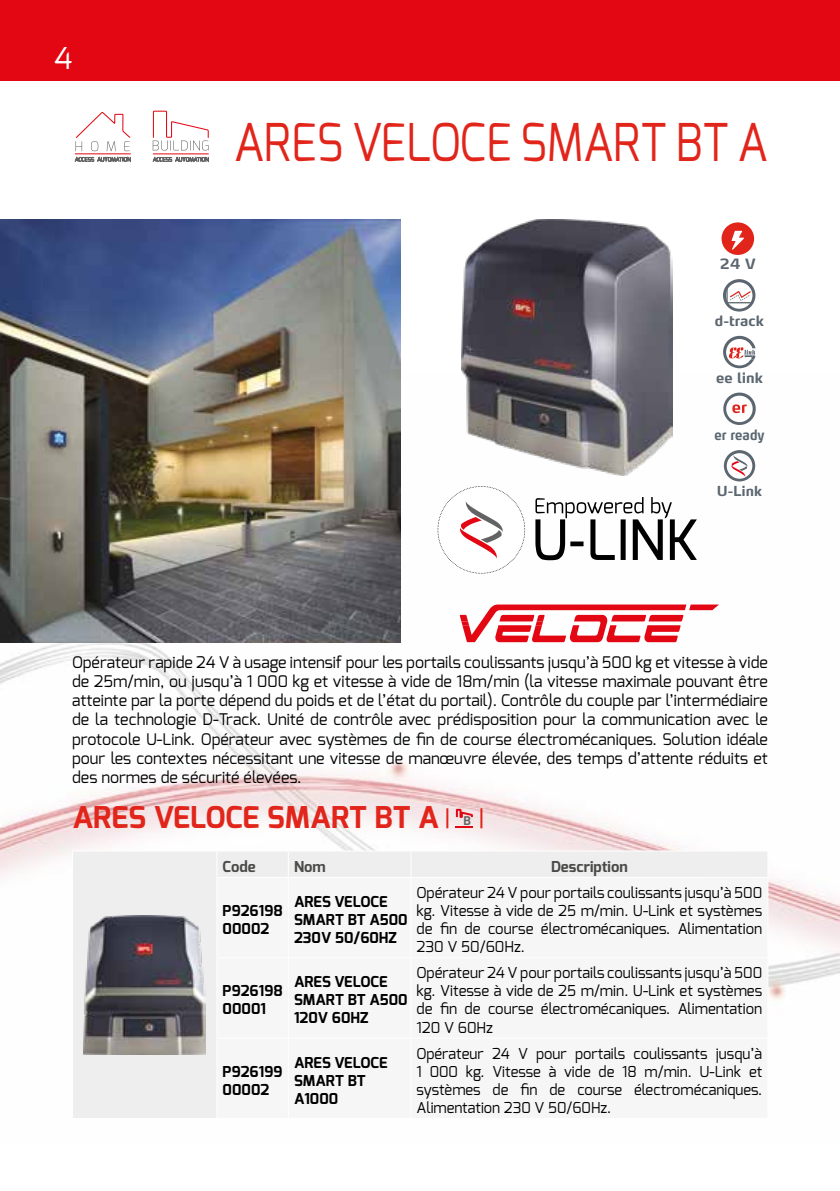
<style>
.page{position:relative;width:840px;height:1191px;background:#fff}
.page>*{position:absolute;margin:0;border:0;box-sizing:border-box;transform-origin:0 0}
.t1{font:52px "Exo";color:#e1251b;scale:.87 1}
.t2{font:700 30px "Exo";color:#e1251b}
.t3{font:30px "Exo";color:#fff}
.t4{font:16px/19.2px "Exo";color:#000;text-align:justify}
.t5{font:15px/18px "Exo";color:#000;text-align:justify}
.t6{font:700 15px/18px "Exo";color:#000}
.t7{font:700 15px "Exo";color:#4a4a49}
.t8{font:700 14px "Max LF";color:#5b6670}
.t9{font:700 14px "Max LF";color:#5b6670;scale:.89 1}
.t10{font:700 13.6px "Max LF";color:#5b6670}
.t11{font:700 12px "Exo";color:#646363}
</style>
<div class="page">
<img style="left:0;top:374px;width:839px;height:627px">
<div style="left:0;top:0;width:839px;height:81px;background:#e30613"></div>
<hr style="left:839px;top:0;width:1px;height:81px;background:#e30613">
<img style="left:0;top:219px;width:400px;height:423px">
<img style="left:461px;top:219px;width:211px;height:256px">
<svg style="left:535px;top:497px;width:161px;height:63px"></svg>
<svg style="left:437px;top:486px;width:88px;height:87px"></svg>
<div style="left:721px;top:222px;width:32px;height:33px;background:#e1251b;border-radius:50%"></div>
<svg style="left:731px;top:231px;width:12px;height:19px"></svg>
<svg style="left:723px;top:279px;width:32px;height:32px"></svg>
<svg style="left:723px;top:336px;width:32px;height:32px"></svg>
<svg style="left:721px;top:392px;width:36px;height:34px"></svg>
<svg style="left:723px;top:450px;width:31px;height:31px"></svg>
<svg style="left:459px;top:604px;width:259px;height:38px"></svg>
<hr style="left:153px;top:153px;width:56px;height:1px;background:#e30613">
<svg style="left:153px;top:157px;width:55px;height:4px"></svg>
<svg style="left:152px;top:110px;width:57px;height:40px"></svg>
<svg style="left:75px;top:112px;width:56px;height:50px"></svg>
<div style="left:73px;top:851px;width:694px;height:267px;background:#eee"></div>
<div style="left:217px;top:878px;width:550px;height:240px;background:#f6f6f6"></div>
<svg style="left:410px;top:851px;width:1px;height:26px"></svg>
<svg style="left:767px;top:851px;width:1px;height:26px"></svg>
<hr style="left:72px;top:850px;width:145px;height:1px;background:#fff">
<svg style="left:72px;top:851px;width:1px;height:26px"></svg>
<hr style="left:72px;top:877px;width:1px;height:80px;background:#fff">
<hr style="left:216px;top:877px;width:1px;height:80px;background:#fff">
<hr style="left:72px;top:957px;width:1px;height:81px;background:#fff">
<hr style="left:216px;top:958px;width:1px;height:79px;background:#fff">
<hr style="left:216px;top:1038px;width:1px;height:80px;background:#fff">
<hr style="left:216px;top:877px;width:72px;height:1px;background:#fff">
<hr style="left:216px;top:957px;width:72px;height:1px;background:#fff">
<hr style="left:410px;top:877px;width:357px;height:1px;background:#fff">
<hr style="left:410px;top:877px;width:1px;height:80px;background:#fff">
<hr style="left:767px;top:877px;width:1px;height:80px;background:#fff">
<hr style="left:410px;top:957px;width:357px;height:1px;background:#fff">
<hr style="left:410px;top:958px;width:1px;height:79px;background:#fff">
<hr style="left:767px;top:958px;width:1px;height:79px;background:#fff">
<hr style="left:410px;top:1038px;width:1px;height:80px;background:#fff">
<hr style="left:217px;top:850px;width:71px;height:1px;background:#fff">
<hr style="left:410px;top:850px;width:357px;height:1px;background:#fff">
<hr style="left:288px;top:850px;width:122px;height:1px;background:#fff">
<svg style="left:288px;top:851px;width:1px;height:26px"></svg>
<hr style="left:288px;top:877px;width:122px;height:1px;background:#fff">
<hr style="left:288px;top:877px;width:1px;height:80px;background:#fff">
<hr style="left:288px;top:957px;width:122px;height:1px;background:#fff">
<hr style="left:288px;top:958px;width:1px;height:79px;background:#fff">
<hr style="left:288px;top:1038px;width:1px;height:80px;background:#fff">
<hr style="left:216px;top:1037px;width:72px;height:1px;background:#fff">
<hr style="left:288px;top:1037px;width:122px;height:1px;background:#fff">
<hr style="left:410px;top:1037px;width:357px;height:1px;background:#fff">
<svg style="left:216px;top:851px;width:1px;height:26px"></svg>
<hr style="left:446px;top:808px;width:2px;height:20px;background:#e1251b">
<svg style="left:455px;top:826px;width:17px;height:2px"></svg>
<svg style="left:455px;top:808px;width:17px;height:10px"></svg>
<hr style="left:480px;top:808px;width:2px;height:20px;background:#e1251b">
<img style="left:83px;top:915px;width:123px;height:139px">
<h2 class="t3" style="left:54px;top:39px;width:20px">4</h2>
<h1 class="t1" style="left:234px;top:109px;width:615px">ARES VELOCE SMART BT A</h1>
<p class="t8" style="left:719px;top:255px;width:37px">24 V</p>
<p class="t8" style="left:714px;top:312px;width:51px">d-track</p>
<p class="t8" style="left:715px;top:369px;width:48px">ee link</p>
<p class="t9" style="left:714px;top:425px;width:58px">er ready</p>
<p class="t10" style="left:716px;top:482px;width:47px">U-Link</p>
<p class="t4" style="left:72px;top:652px;width:697px">Opérateur rapide 24 V à usage intensif pour les portails coulissants jusqu’à 500 kg et vitesse à vide de 25m/min, ou jusqu’à 1 000 kg et vitesse à vide de 18m/min (la vitesse maximale pouvant être atteinte par la porte dépend du poids et de l’état du portail). Contrôle du couple par l’intermédiaire de la technologie D-Track. Unité de contrôle avec prédisposition pour la communication avec le protocole U-Link. Opérateur avec systèmes de fin de course électromécaniques. Solution idéale pour les contextes nécessitant une vitesse de manœuvre élevée, des temps d’attente réduits et des normes de sécurité élevées.</p>
<h2 class="t2" style="left:72px;top:798px;width:367px">ARES VELOCE SMART BT A</h2>
<p class="t11" style="left:463px;top:813px;width:9px">B</p>
<p class="t7" style="left:222px;top:856px;width:35px">Code</p>
<p class="t7" style="left:294px;top:856px;width:33px">Nom</p>
<p class="t7" style="left:550px;top:856px;width:78px">Description</p>
<p class="t6" style="left:222px;top:901px;width:62px">P926198<br>00002</p>
<p class="t6" style="left:294px;top:892px;width:115px">ARES VELOCE<br>SMART BT A500<br>230V 50/60HZ</p>
<p class="t5" style="left:416px;top:883px;width:347px">Opérateur 24 V pour portails coulissants jusqu’à 500 kg. Vitesse à vide de 25 m/min. U-Link et systèmes de fin de course électromécaniques. Alimentation 230 V 50/60Hz.</p>
<p class="t6" style="left:222px;top:982px;width:62px">P926198<br>00001</p>
<p class="t6" style="left:294px;top:973px;width:115px">ARES VELOCE<br>SMART BT A500<br>120V 60HZ</p>
<p class="t5" style="left:416px;top:964px;width:347px">Opérateur 24 V pour portails coulissants jusqu’à 500 kg. Vitesse à vide de 25 m/min. U-Link et systèmes de fin de course électromécaniques. Alimentation 120 V 60Hz</p>
<p class="t6" style="left:222px;top:1062px;width:61px">P926199<br>00002</p>
<p class="t6" style="left:294px;top:1053px;width:95px">ARES VELOCE<br>SMART BT<br>A1000</p>
<p class="t5" style="left:416px;top:1044px;width:347px">Opérateur 24 V pour portails coulissants jusqu’à 1 000 kg. Vitesse à vide de 18 m/min. U-Link et systèmes de fin de course électromécaniques.<br>Alimentation 230 V 50/60Hz.</p>
</div>
